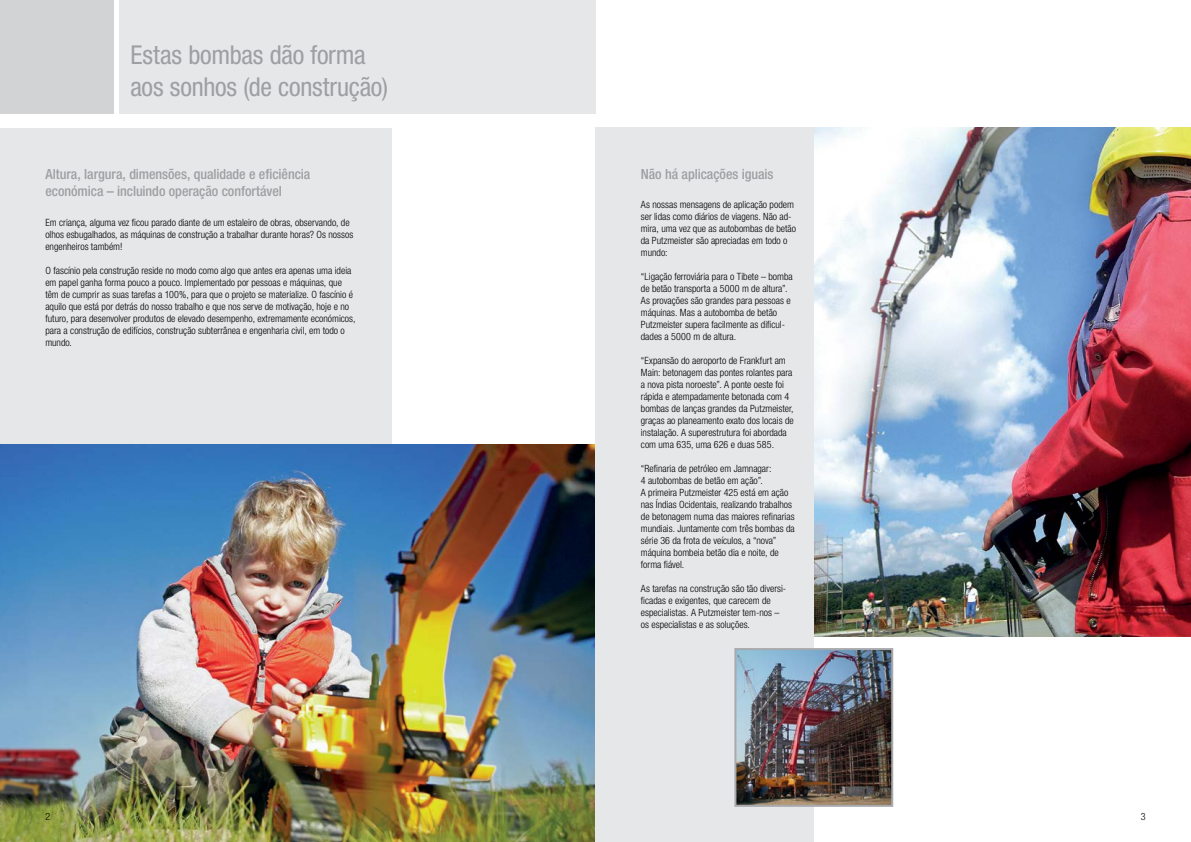
<style>
.page{position:relative;width:1191px;height:842px;background:#fff}
.page>*{position:absolute;margin:0;border:0;box-sizing:border-box;transform-origin:0 0}
.t1{font:condensed 26px/32.5px "Helvetica Neue LT Pro";letter-spacing:-.01em;color:#9d9fa2}
.t2{font:500 condensed 14px/17.5px "Helvetica Neue LT Pro";letter-spacing:-.005em;color:#9d9fa2}
.t3{font:300 condensed 10px/12px "Helvetica Neue LT Pro";color:#000}
</style>
<div class="page">
<div style="left:0;top:128px;width:391px;height:327px;background:#e6e7e8"></div>
<div style="left:119px;top:0;width:476px;height:113px;background:#e6e7e8"></div>
<div style="left:0;top:0;width:113px;height:113px;background:#d1d3d4"></div>
<img style="left:814px;top:128px;width:377px;height:508px">
<img style="left:0;top:444px;width:595px;height:398px">
<div style="left:595px;top:128px;width:219px;height:714px;background:#e6e7e8"></div>
<img style="left:737px;top:651px;width:153px;height:153px">
<div style="left:734px;top:648px;width:159px;height:159px;border:2px solid #a7a9ac"></div>
<h1 class="t1" style="left:130px;top:38px;width:259px">Estas bombas dão forma aos sonhos (de construção)</h1>
<h2 class="t2" style="left:45px;top:165px;width:266px">Altura, largura, dimensões, qualidade e eficiência económica – incluindo operação confortável</h2>
<p class="t3" style="left:45px;top:216px;width:309px">Em criança, alguma vez ficou parado diante de um estaleiro de obras, observando, de olhos esbugalhados, as máquinas de construção a trabalhar durante horas? Os nossos engenheiros também!</p>
<p class="t3" style="left:45px;top:264px;width:312px">O fascínio pela construção reside no modo como algo que antes era apenas uma ideia em papel ganha forma pouco a pouco. Implementado por pessoas e máquinas, que têm de cumprir as suas tarefas a 100%, para que o projeto se materialize. O fascínio é aquilo que está por detrás do nosso trabalho e que nos serve de motivação, hoje e no futuro, para desenvolver produtos de elevado desempenho, extremamente económicos, para a construção de edifícios, construção subterrânea e engenharia civil, em todo o mundo.</p>
<h2 class="t2" style="left:641px;top:165px;width:134px">Não há aplicações iguais</h2>
<p class="t3" style="left:641px;top:198px;width:157px">As nossas mensagens de aplicação podem ser lidas como diários de viagens. Não ad&shy;mira, uma vez que as autobombas de betão da Putzmeister são apreciadas em todo o mundo:</p>
<p class="t3" style="left:641px;top:270px;width:153px">“Ligação ferroviária para o Tibete – bomba de betão transporta a 5000 m de altura”.<br>As provações são grandes para pessoas e máquinas. Mas a autobomba de betão Putzmeister supera facilmente as dificul&shy;dades a 5000 m de altura.</p>
<p class="t3" style="left:641px;top:354px;width:154px">“Expansão do aeroporto de Frankfurt am Main: betonagem das pontes rolantes para a nova pista noroeste”. A ponte oeste foi rápida e atempadamente betonada com 4 bombas de lanças grandes da Putzmeister, graças ao planeamento exato dos locais de instalação. A superestrutura foi abordada com uma 635, uma 626 e duas 585.</p>
<p class="t3" style="left:641px;top:462px;width:155px">“Refinaria de petróleo em Jamnagar:<br>4 autobombas de betão em ação”.<br>A primeira Putzmeister 425 está em ação nas Índias Ocidentais, realizando trabalhos de betonagem numa das maiores refinarias mundiais. Juntamente com três bombas da série 36 da frota de veículos, a “nova” máquina bombeia betão dia e noite, de forma fiável.</p>
<p class="t3" style="left:641px;top:582px;width:147px">As tarefas na construção são tão diversi&shy;ficadas e exigentes, que carecem de especialistas. A Putzmeister tem-nos – os especialistas e as soluções.</p>
<p class="t3" style="left:45px;top:810px;width:6px">2</p>
<p class="t3" style="left:1140px;top:810px;width:6px">3</p>
</div>
